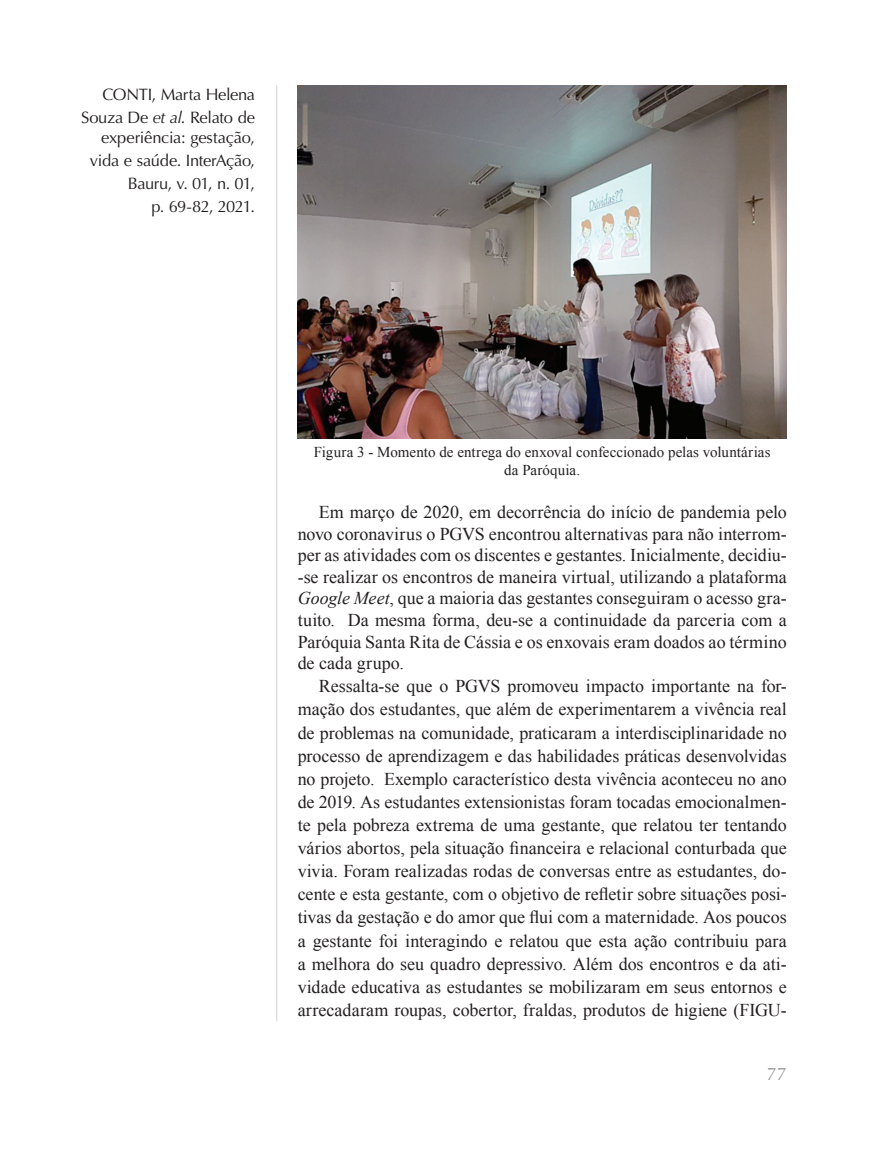
<style>
.page{position:relative;width:893px;height:1149px;background:#fff}
.page>*{position:absolute;margin:0;border:0;box-sizing:border-box;transform-origin:0 0}
.t1{font:18px/23.1px "Times New Roman";color:#231f20;text-align:justify}
.t2{font:18px "Optima";color:#939598}
.t3{font:16.5px/23.1px "Optima";letter-spacing:-.02em;color:#211d1e;text-align:right}
.t4{font:15px/18px "Times New Roman";letter-spacing:.005em;color:#231f20;text-align:center}
.s1{font-style:italic}
</style>
<div class="page">
<hr style="left:276px;top:85px;width:1px;height:935px;background:#d1d2d4">
<img style="left:298px;top:85px;width:489px;height:353px">
<p class="t3" style="left:81px;top:83px;width:175px">CONTI, Marta Helena<br>Souza De <span class="s1">et al</span>. Relato de</p>
<p class="t3" style="left:90px;top:126px;width:167px">experiência: gestação, vida e saúde. InterAção,<br>Bauru, v. 01, n. 01,<br>p. 69-82, 2021.</p>
<p class="t4" style="left:314px;top:442px;width:458px">Figura 3 - Momento de entrega do enxoval confeccionado pelas voluntárias da Paróquia.</p>
<p class="t1" style="left:298px;top:500px;width:491px;line-height:21.6px;text-indent:21px">Em março de 2020, em decorrência do início de pandemia pelo novo coronavirus o PGVS encontrou alternativas para não interrom&shy;per as atividades com os discentes e gestantes. Inicialmente, decidiu--se realizar os encontros de maneira virtual, utilizando a plataforma <span class="s1">Google Meet</span>, que a maioria das gestantes conseguiram o acesso gra&shy;tuito. Da mesma forma, deu-se a continuidade da parceria com a Paróquia Santa Rita de Cássia e os enxovais eram doados ao término de cada grupo.</p>
<p class="t1" style="left:298px;top:674px;width:491px;text-indent:21px">Ressalta-se que o PGVS promoveu impacto importante na for&shy;mação dos estudantes, que além de experimentarem a vivência real de problemas na comunidade, praticaram a interdisciplinaridade no processo de aprendizagem e das habilidades práticas desenvolvidas no projeto. Exemplo característico desta vivência aconteceu no ano de 2019. As estudantes extensionistas foram tocadas emocionalmen&shy;te pela pobreza extrema de uma gestante, que relatou ter tentando vários abortos, pela situação financeira e relacional conturbada que vivia. Foram realizadas rodas de conversas entre as estudantes, do&shy;cente e esta gestante, com o objetivo de refletir sobre situações posi&shy;tivas da gestação e do amor que flui com a maternidade. Aos poucos a gestante foi interagindo e relatou que esta ação contribuiu para a melhora do seu quadro depressivo. Além dos encontros e da ati&shy;vidade educativa as estudantes se mobilizaram em seus entornos e arrecadaram roupas, cobertor, fraldas, produtos de higiene (FIGU-</p>
<p class="t2" style="left:767px;top:1063px;width:22px">77</p>
</div>
